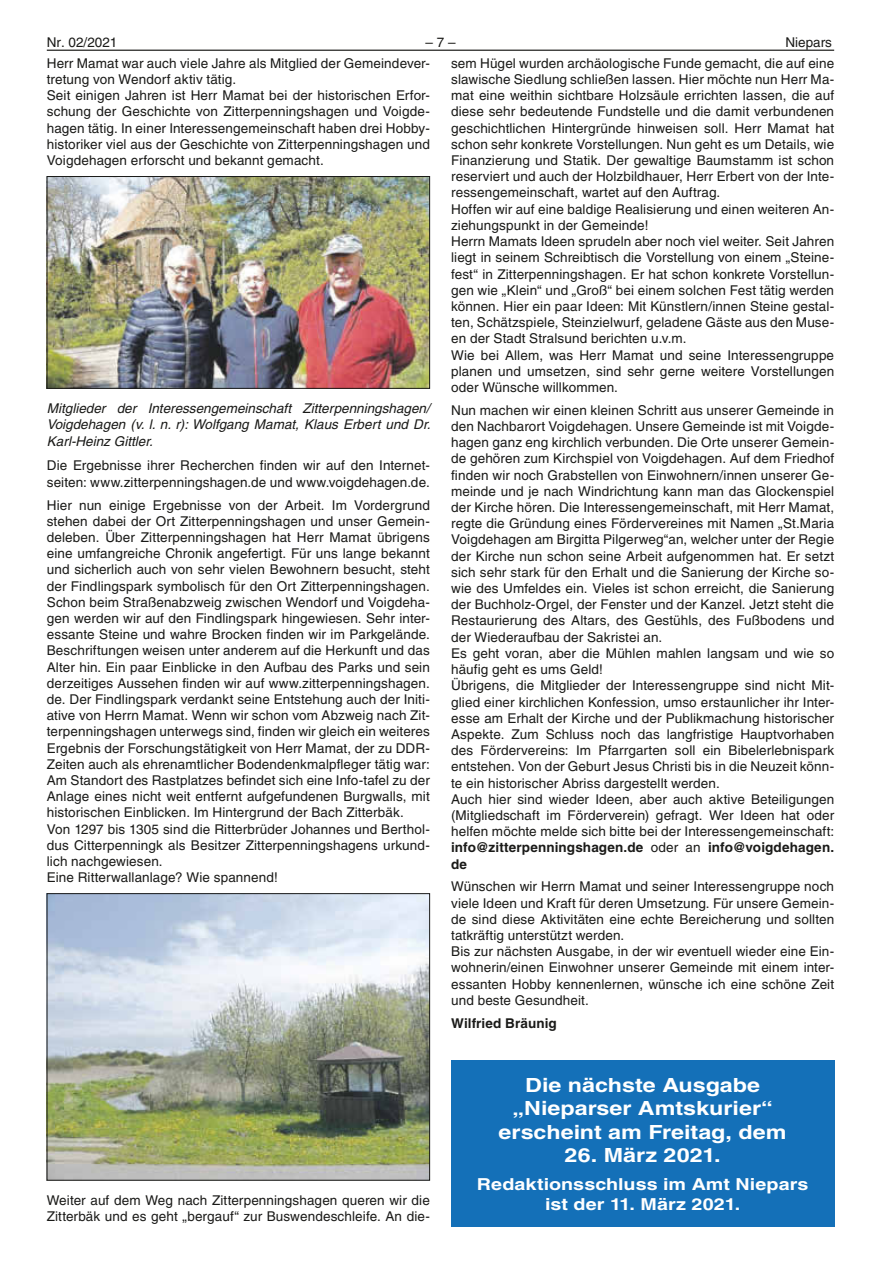
<style>
.page{position:relative;width:881px;height:1263px;background:#fff}
.page>*{position:absolute;margin:0;border:0;box-sizing:border-box;transform-origin:0 0}
.t1{font:700 19.5px/23.4px "Helvetica LT";color:#fff;text-align:center;scale:1.19 1}
.t2{font:700 16.5px/19.8px "Helvetica LT";letter-spacing:.005em;color:#fff;text-align:center;scale:1.2 1}
.t3{font:13.5px/16.2px "Helvetica LT";letter-spacing:.01em;color:#1a1a18}
.t4{font:italic 13.5px/16.2px "Helvetica LT";color:#1a1a18;text-align:justify}
.t5{font:700 13.5px "Helvetica LT";letter-spacing:.005em;color:#1a1a18}
.s1{font-weight:700}
</style>
<div class="page">
<hr style="left:47px;top:50px;width:786px;height:1px;background:#1a1a18">
<img style="left:49px;top:178px;width:378px;height:209px">
<div style="left:47px;top:176px;width:382px;height:213px;border:1px solid #1a1a18"></div>
<img style="left:49px;top:895px;width:378px;height:283px">
<div style="left:47px;top:893px;width:382px;height:287px;border:1px solid #1a1a18"></div>
<div style="left:451px;top:1060px;width:382px;height:167px;background:#1470b8"></div>
<p class="t3" style="left:47px;top:34px;width:72px">Nr. 02/2021</p>
<p class="t3" style="left:425px;top:34px;width:32px">– 7 –</p>
<p class="t3" style="left:451px;top:31px;width:384px;line-height:21.3px;text-align:right">Niepars<br>sem Hügel wurden archäologische Funde gemacht, die auf eine</p>
<p class="t3" style="left:451px;top:71px;width:384px">slawische Siedlung schließen lassen. Hier möchte nun Herr Ma&shy;mat eine weithin sichtbare Holzsäule errichten lassen, die auf diese sehr bedeutende Fundstelle und die damit verbundenen geschichtlichen Hintergründe hinweisen soll. Herr Mamat hat schon sehr konkrete Vorstellungen. Nun geht es um Details, wie Finanzierung und Statik. Der gewaltige Baumstamm ist schon reserviert und auch der Holzbildhauer, Herr Erbert von der Inte&shy;ressengemeinschaft, wartet auf den Auftrag.<br>Hoffen wir auf eine baldige Realisierung und einen weiteren An&shy;ziehungspunkt in der Gemeinde!<br>Herrn Mamats Ideen sprudeln aber noch viel weiter. Seit Jahren liegt in seinem Schreibtisch die Vorstellung von einem „Steine&shy;fest“ in Zitterpenningshagen. Er hat schon konkrete Vorstellun&shy;gen wie „Klein“ und „Groß“ bei einem solchen Fest tätig werden können. Hier ein paar Ideen: Mit Künstlern/innen Steine gestal&shy;ten, Schätzspiele, Steinzielwurf, geladene Gäste aus den Muse&shy;en der Stadt Stralsund berichten u.v.m.<br>Wie bei Allem, was Herr Mamat und seine Interessengruppe planen und umsetzen, sind sehr gerne weitere Vorstellungen oder Wünsche willkommen.</p>
<p class="t3" style="left:451px;top:402px;width:384px">Nun machen wir einen kleinen Schritt aus unserer Gemeinde in den Nachbarort Voigdehagen. Unsere Gemeinde ist mit Voigde&shy;hagen ganz eng kirchlich verbunden. Die Orte unserer Gemein&shy;de gehören zum Kirchspiel von Voigdehagen. Auf dem Friedhof finden wir noch Grabstellen von Einwohnern/innen unserer Ge&shy;meinde und je nach Windrichtung kann man das Glockenspiel der Kirche hören. Die Interessengemeinschaft, mit Herr Mamat, regte die Gründung eines Fördervereines mit Namen „St.Maria Voigdehagen am Birgitta Pilgerweg“an, welcher unter der Regie der Kirche nun schon seine Arbeit aufgenommen hat. Er setzt sich sehr stark für den Erhalt und die Sanierung der Kirche so&shy;wie des Umfeldes ein. Vieles ist schon erreicht, die Sanierung der Buchholz-Orgel, der Fenster und der Kanzel. Jetzt steht die Restaurierung des Altars, des Gestühls, des Fußbodens und der Wiederaufbau der Sakristei an.<br>Es geht voran, aber die Mühlen mahlen langsam und wie so häufig geht es ums Geld!<br>Übrigens, die Mitglieder der Interessengruppe sind nicht Mit&shy;glied einer kirchlichen Konfession, umso erstaunlicher ihr Inter&shy;esse am Erhalt der Kirche und der Publikmachung historischer Aspekte. Zum Schluss noch das langfristige Hauptvorhaben des Fördervereins: Im Pfarrgarten soll ein Bibelerlebnispark entstehen. Von der Geburt Jesus Christi bis in die Neuzeit könn&shy;te ein historischer Abriss dargestellt werden.<br>Auch hier sind wieder Ideen, aber auch aktive Beteiligungen (Mitgliedschaft im Förderverein) gefragt. Wer Ideen hat oder helfen möchte melde sich bitte bei der Interessengemeinschaft: <span class="s1">info@zitterpenningshagen.de</span> oder an <span class="s1">info@voigdehagen. de</span></p>
<p class="t3" style="left:451px;top:878px;width:384px">Wünschen wir Herrn Mamat und seiner Interessengruppe noch viele Ideen und Kraft für deren Umsetzung. Für unsere Gemein&shy;de sind diese Aktivitäten eine echte Bereicherung und sollten tatkräftig unterstützt werden.<br>Bis zur nächsten Ausgabe, in der wir eventuell wieder eine Ein&shy;wohnerin/einen Einwohner unserer Gemeinde mit einem inter&shy;essanten Hobby kennenlernen, wünsche ich eine schöne Zeit und beste Gesundheit.</p>
<p class="t5" style="left:451px;top:1015px;width:107px">Wilfried Bräunig</p>
<p class="t3" style="left:47px;top:55px;width:384px">Herr Mamat war auch viele Jahre als Mitglied der Gemeindever&shy;tretung von Wendorf aktiv tätig.<br>Seit einigen Jahren ist Herr Mamat bei der historischen Erfor&shy;schung der Geschichte von Zitterpenningshagen und Voigde&shy;hagen tätig. In einer Interessengemeinschaft haben drei Hobby&shy;historiker viel aus der Geschichte von Zitterpenningshagen und Voigdehagen erforscht und bekannt gemacht.</p>
<p class="t4" style="left:47px;top:400px;width:385px">Mitglieder der Interessengemeinschaft Zitterpenningshagen/ Voigdehagen (v. l. n. r): Wolfgang Mamat, Klaus Erbert und Dr.<br>Karl-Heinz Gittler.</p>
<p class="t3" style="left:47px;top:457px;width:384px">Die Ergebnisse ihrer Recherchen finden wir auf den Internet&shy;seiten: www.zitterpenningshagen.de und www.voigdehagen.de.</p>
<p class="t3" style="left:47px;top:497px;width:384px">Hier nun einige Ergebnisse von der Arbeit. Im Vordergrund stehen dabei der Ort Zitterpenningshagen und unser Gemein&shy;deleben. Über Zitterpenningshagen hat Herr Mamat übrigens eine umfangreiche Chronik angefertigt. Für uns lange bekannt und sicherlich auch von sehr vielen Bewohnern besucht, steht der Findlingspark symbolisch für den Ort Zitterpenningshagen.<br>Schon beim Straßenabzweig zwischen Wendorf und Voigdeha&shy;gen werden wir auf den Findlingspark hingewiesen. Sehr inter&shy;essante Steine und wahre Brocken finden wir im Parkgelände.<br>Beschriftungen weisen unter anderem auf die Herkunft und das Alter hin. Ein paar Einblicke in den Aufbau des Parks und sein derzeitiges Aussehen finden wir auf www.zitterpenningshagen. de. Der Findlingspark verdankt seine Entstehung auch der Initi&shy;ative von Herrn Mamat. Wenn wir schon vom Abzweig nach Zit&shy;terpenningshagen unterwegs sind, finden wir gleich ein weiteres Ergebnis der Forschungstätigkeit von Herr Mamat, der zu DDR-Zeiten auch als ehrenamtlicher Bodendenkmalpfleger tätig war:<br>Am Standort des Rastplatzes befindet sich eine Info-tafel zu der Anlage eines nicht weit entfernt aufgefundenen Burgwalls, mit historischen Einblicken. Im Hintergrund der Bach Zitterbäk.<br>Von 1297 bis 1305 sind die Ritterbrüder Johannes und Berthol&shy;dus Citterpenningk als Besitzer Zitterpenningshagens urkund&shy;lich nachgewiesen.<br>Eine Ritterwallanlage? Wie spannend!</p>
<p class="t3" style="left:47px;top:1192px;width:384px">Weiter auf dem Weg nach Zitterpenningshagen queren wir die<br>Zitterbäk und es geht „bergauf“ zur Buswendeschleife. An die-</p>
<h1 class="t1" style="left:498px;top:1073px;width:243px">Die nächste Ausgabe „Nieparser Amtskurier“ erscheint am Freitag, dem</h1>
<h1 class="t1" style="left:564px;top:1143px;width:133px">26. März 2021.</h1>
<p class="t2" style="left:476px;top:1174px;width:278px">Redaktionsschluss im Amt Niepars ist der 11. März 2021.</p>
</div>
